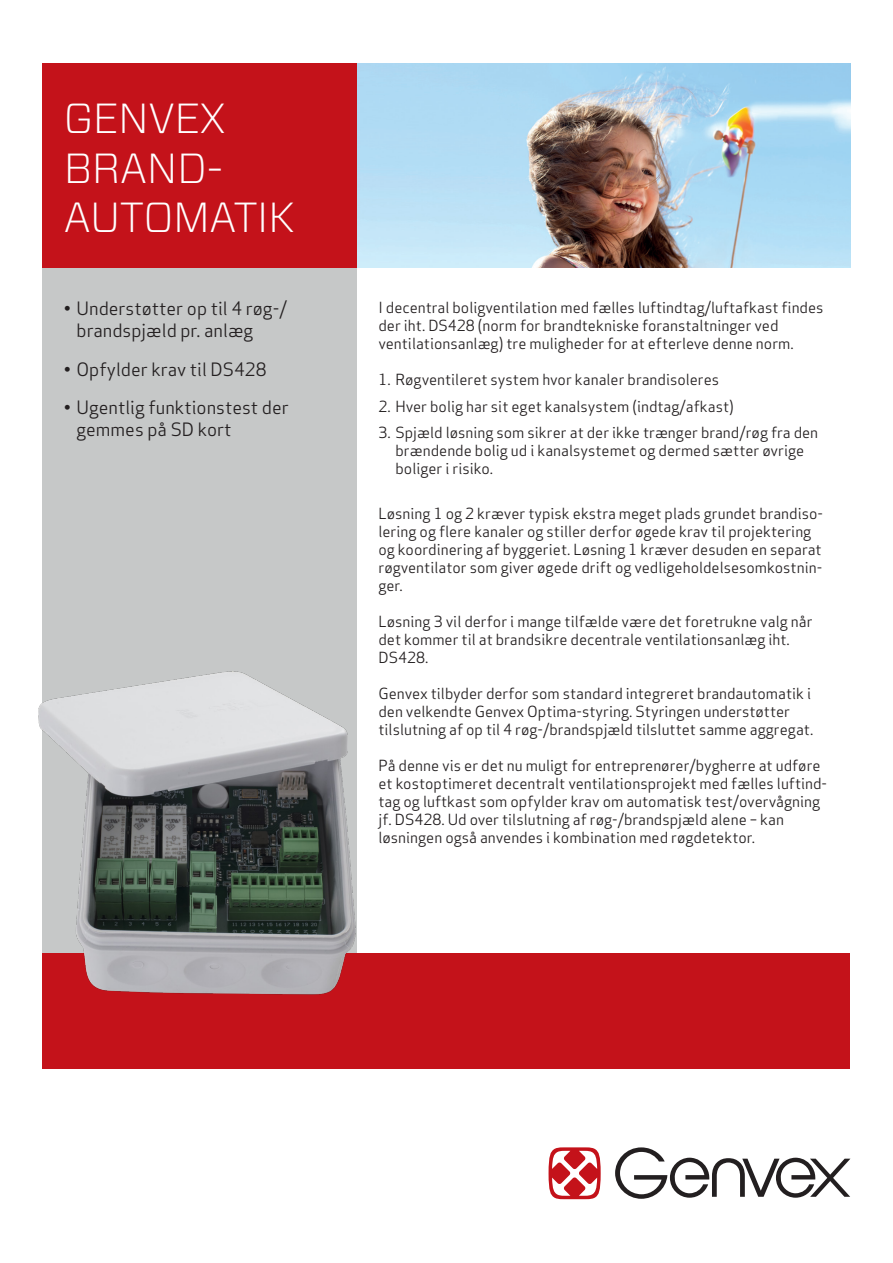
<style>
.page{position:relative;width:893px;height:1263px;background:#fff}
.page>*{position:absolute;margin:0;border:0;box-sizing:border-box;transform-origin:0 0}
.Hvid_stor_overskrift{font:300 42px/49.5px "Vitesse Sans";letter-spacing:-.01em;color:#fff}
.t1{font:18px/21.6px "Apex Sans";color:#231f20}
.Brødtekst_-_Apex_boo{font:15px/18px "Apex Sans";color:#231f20}
</style>
<div class="page">
<svg style="left:549px;top:1147px;width:52px;height:52px"></svg>
<svg style="left:615px;top:1147px;width:235px;height:52px"></svg>
<div style="left:43px;top:268px;width:314px;height:686px;background:#c6c8c8"></div>
<img style="left:357px;top:64px;width:493px;height:204px">
<div style="left:43px;top:954px;width:807px;height:115px;background:#c4121a"></div>
<div style="left:43px;top:64px;width:314px;height:204px;background:#c4121a"></div>
<img style="left:38px;top:596px;width:506px;height:469px">
<p class="Hvid_stor_overskrift" style="left:64px;top:93px;width:232px">GENVEX<br>BRAND-<br>AUTOMATIK</p>
<p class="t1" style="left:77px;top:296px;width:212px;text-indent:-13px">• Understøtter op til 4 røg-/ brandspjæld pr. anlæg</p>
<p class="t1" style="left:64px;top:356px;width:204px">• Opfylder krav til DS428</p>
<p class="t1" style="left:77px;top:395px;width:214px;text-indent:-13px">• Ugentlig funktionstest der gemmes på SD kort</p>
<p class="Brødtekst_-_Apex_boo" style="left:378px;top:297px;width:447px">I decentral boligventilation med fælles luftindtag/luftafkast findes der iht. DS428 (norm for brandtekniske foranstaltninger ved ventilationsanlæg) tre muligheder for at efterleve denne norm.</p>
<p class="Brødtekst_-_Apex_boo" style="left:378px;top:369px;width:342px">1. Røgventileret system hvor kanaler brandisoleres</p>
<p class="Brødtekst_-_Apex_boo" style="left:378px;top:396px;width:357px">2. Hver bolig har sit eget kanalsystem (indtag/afkast)</p>
<p class="Brødtekst_-_Apex_boo" style="left:395px;top:422px;width:424px;text-indent:-17px">3. Spjæld løsning som sikrer at der ikke trænger brand/røg fra den brændende bolig ud i kanalsystemet og dermed sætter øvrige boliger i risiko.</p>
<p class="Brødtekst_-_Apex_boo" style="left:378px;top:503px;width:446px">Løsning 1 og 2 kræver typisk ekstra meget plads grundet brandiso&shy;lering og flere kanaler og stiller derfor øgede krav til projektering og koordinering af byggeriet. Løsning 1 kræver desuden en separat røgventilator som giver øgede drift og vedligeholdelsesomkostnin&shy;ger.</p>
<p class="Brødtekst_-_Apex_boo" style="left:378px;top:611px;width:436px">Løsning 3 vil derfor i mange tilfælde være det foretrukne valg når det kommer til at brandsikre decentrale ventilationsanlæg iht.<br>DS428.</p>
<p class="Brødtekst_-_Apex_boo" style="left:378px;top:683px;width:436px">Genvex tilbyder derfor som standard integreret brandautomatik i den velkendte Genvex Optima-styring. Styringen understøtter tilslutning af op til 4 røg-/brandspjæld tilsluttet samme aggregat.</p>
<p class="Brødtekst_-_Apex_boo" style="left:378px;top:755px;width:450px">På denne vis er det nu muligt for entreprenører/bygherre at udføre et kostoptimeret decentralt ventilationsprojekt med fælles luftind&shy;tag og luftkast som opfylder krav om automatisk test/overvågning jf. DS428. Ud over tilslutning af røg-/brandspjæld alene – kan løsningen også anvendes i kombination med røgdetektor.</p>
</div>
